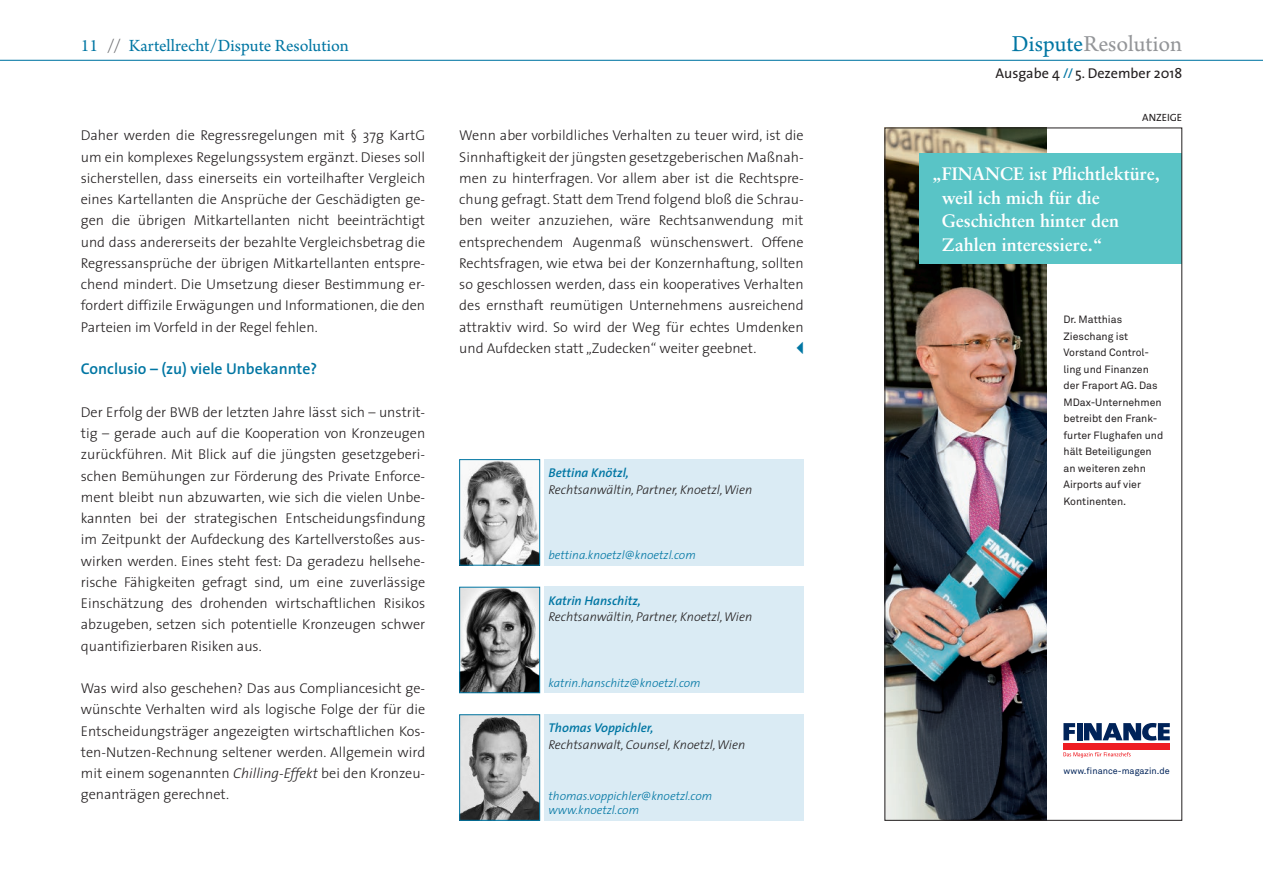
<style>
.page{position:relative;width:1263px;height:893px;background:#fff}
.page>*{position:absolute;margin:0;border:0;box-sizing:border-box;transform-origin:0 0}
.t1{font:24px "Arno Pro";color:#939598}
.t2{font:700 18px/23.7px "Sabon LT Std";color:#fff}
.t3{font:18px "Arno Pro";color:#0076a3}
.t4{font:600 15.75px "The Sans";color:#0076a3}
.t5{font:300 14.25px/21.3px "The Sans";color:#231f20;text-align:justify}
.t6{font:14.25px "The Sans";color:#231f20}
.t7{font:italic 300 12.75px "The Sans";color:#231f20}
.t8{font:italic 600 12.75px "The Sans";color:#0076a3}
.t9{font:italic 300 12px/14.2px "The Sans";color:#0076a3}
.t10{font:10.5px/16.5px "Akkurat Std";color:#231f20}
.t11{font:10.5px "The Sans";color:#231f20}
.t12{font:9px "Akkurat Std";color:#002359}
.s1{color:#6c6d70}
.s2{font-style:italic}
.s3{color:#0076a3}
</style>
<div class="page">
<img style="left:886px;top:130px;width:160px;height:689px">
<svg style="left:1063px;top:723px;width:12px;height:17px"></svg>
<div style="left:1077px;top:723px;width:5px;height:17px;background:#002359"></div>
<svg style="left:1084px;top:723px;width:86px;height:18px"></svg>
<div style="left:1063px;top:743px;width:107px;height:6px;background:#ee1d23"></div>
<svg style="left:1063px;top:752px;width:68px;height:6px"></svg>
<div style="left:919px;top:153px;width:263px;height:111px;background:#59c4c6"></div>
<div style="left:544px;top:459px;width:260px;height:107px;background:#daebf4"></div>
<img style="left:461px;top:461px;width:77px;height:103px">
<div style="left:459px;top:459px;width:81px;height:107px;border:1px solid #0076a3"></div>
<div style="left:544px;top:714px;width:260px;height:107px;background:#daebf4"></div>
<img style="left:461px;top:716px;width:77px;height:103px">
<div style="left:459px;top:714px;width:81px;height:107px;border:1px solid #0076a3"></div>
<div style="left:544px;top:587px;width:260px;height:106px;background:#daebf4"></div>
<img style="left:461px;top:589px;width:77px;height:102px">
<div style="left:459px;top:587px;width:81px;height:106px;border:1px solid #0076a3"></div>
<hr style="left:0;top:60px;width:1263px;height:1px;background:#0076a3">
<p class="t3" style="left:81px;top:35px;width:270px">11 <span class="s1">//</span> Kartellrecht/Dispute Resolution</p>
<p class="t5" style="left:81px;top:124px;width:346px">Daher werden die Regressregelungen mit § 37g KartG um ein komplexes Regelungssystem ergänzt. Dieses soll sicherstellen, dass einerseits ein vorteilhafter Vergleich eines Kartellanten die Ansprüche der Geschädigten ge&shy;gen die übrigen Mitkartellanten nicht beeinträchtigt und dass andererseits der bezahlte Vergleichsbetrag die Regressansprüche der übrigen Mitkartellanten entspre&shy;chend mindert. Die Umsetzung dieser Bestimmung er&shy;fordert diffizile Erwägungen und Informationen, die den Parteien im Vorfeld in der Regel fehlen.</p>
<p class="t4" style="left:81px;top:356px;width:238px">Conclusio – (zu) viele Unbekannte?</p>
<p class="t5" style="left:81px;top:401px;width:346px">Der Erfolg der BWB der letzten Jahre lässt sich – unstrit&shy;tig – gerade auch auf die Kooperation von Kronzeugen zurückführen. Mit Blick auf die jüngsten gesetzgeberi&shy;schen Bemühungen zur Förderung des Private Enforce&shy;ment bleibt nun abzuwarten, wie sich die vielen Unbe&shy;kannten bei der strategischen Entscheidungsfindung im Zeitpunkt der Aufdeckung des Kartellverstoßes aus&shy;wirken werden. Eines steht fest: Da geradezu hellsehe&shy;rische Fähigkeiten gefragt sind, um eine zuverlässige Einschätzung des drohenden wirtschaftlichen Risikos abzugeben, setzen sich potentielle Kronzeugen schwer quantifizierbaren Risiken aus.</p>
<p class="t5" style="left:81px;top:677px;width:346px">Was wird also geschehen? Das aus Compliancesicht ge&shy;wünschte Verhalten wird als logische Folge der für die Entscheidungsträger angezeigten wirtschaftlichen Kos&shy;ten-Nutzen-Rechnung seltener werden. Allgemein wird mit einem sogenannten <span class="s2">Chilling-Effekt</span> bei den Kronzeu&shy;genanträgen gerechnet.</p>
<p class="t5" style="left:459px;top:124px;width:346px">Wenn aber vorbildliches Verhalten zu teuer wird, ist die Sinnhaftigkeit der jüngsten gesetzgeberischen Maßnah&shy;men zu hinterfragen. Vor allem aber ist die Rechtspre&shy;chung gefragt. Statt dem Trend folgend bloß die Schrau&shy;ben weiter anzuziehen, wäre Rechtsanwendung mit entsprechendem Augenmaß wünschenswert. Offene Rechtsfragen, wie etwa bei der Konzernhaftung, sollten so geschlossen werden, dass ein kooperatives Verhalten des ernsthaft reumütigen Unternehmens ausreichend attraktiv wird. So wird der Weg für echtes Umdenken und Aufdecken statt „Zudecken“ weiter geebnet.</p>
<p class="t8" style="left:549px;top:462px;width:82px">Bettina Knötzl,</p>
<p class="t7" style="left:549px;top:479px;width:205px">Rechtsanwältin, Partner, Knoetzl, Wien</p>
<p class="t9" style="left:549px;top:548px;width:149px">bettina.knoetzl@knoetzl.com</p>
<p class="t8" style="left:549px;top:590px;width:94px">Katrin Hanschitz,</p>
<p class="t7" style="left:549px;top:606px;width:205px">Rechtsanwältin, Partner, Knoetzl, Wien</p>
<p class="t9" style="left:549px;top:675px;width:154px">katrin.hanschitz@knoetzl.com</p>
<p class="t8" style="left:549px;top:717px;width:106px">Thomas Voppichler,</p>
<p class="t7" style="left:549px;top:734px;width:198px">Rechtsanwalt, Counsel, Knoetzl, Wien</p>
<p class="t9" style="left:549px;top:788px;width:165px">thomas.voppichler@knoetzl.com www.knoetzl.com</p>
<h1 class="t1" style="left:1012px;top:30px;width:172px"><span class="s3">Dispute</span>Resolution</h1>
<p class="t6" style="left:995px;top:62px;width:188px">Ausgabe 4 <span class="s3">//</span> 5. Dezember 2018</p>
<p class="t11" style="left:1142px;top:108px;width:41px">ANZEIGE</p>
<p class="t2" style="left:942px;top:161px;width:220px;text-indent:-10px">„FINANCE ist Pflichtlektüre, weil ich mich für die<br>Geschichten hinter den<br>Zahlen interessiere.“</p>
<p class="t10" style="left:1063px;top:311px;width:101px">Dr. Matthias<br>Zieschang ist<br>Vorstand Control&shy;ling und Finanzen der Fraport AG. Das<br>MDax-Unternehmen betreibt den Frank&shy;furter Flughafen und hält Beteiligungen an weiteren zehn<br>Airports auf vier<br>Kontinenten.</p>
<p class="t12" style="left:1063px;top:766px;width:108px">www.finance-magazin.de</p>
</div>
